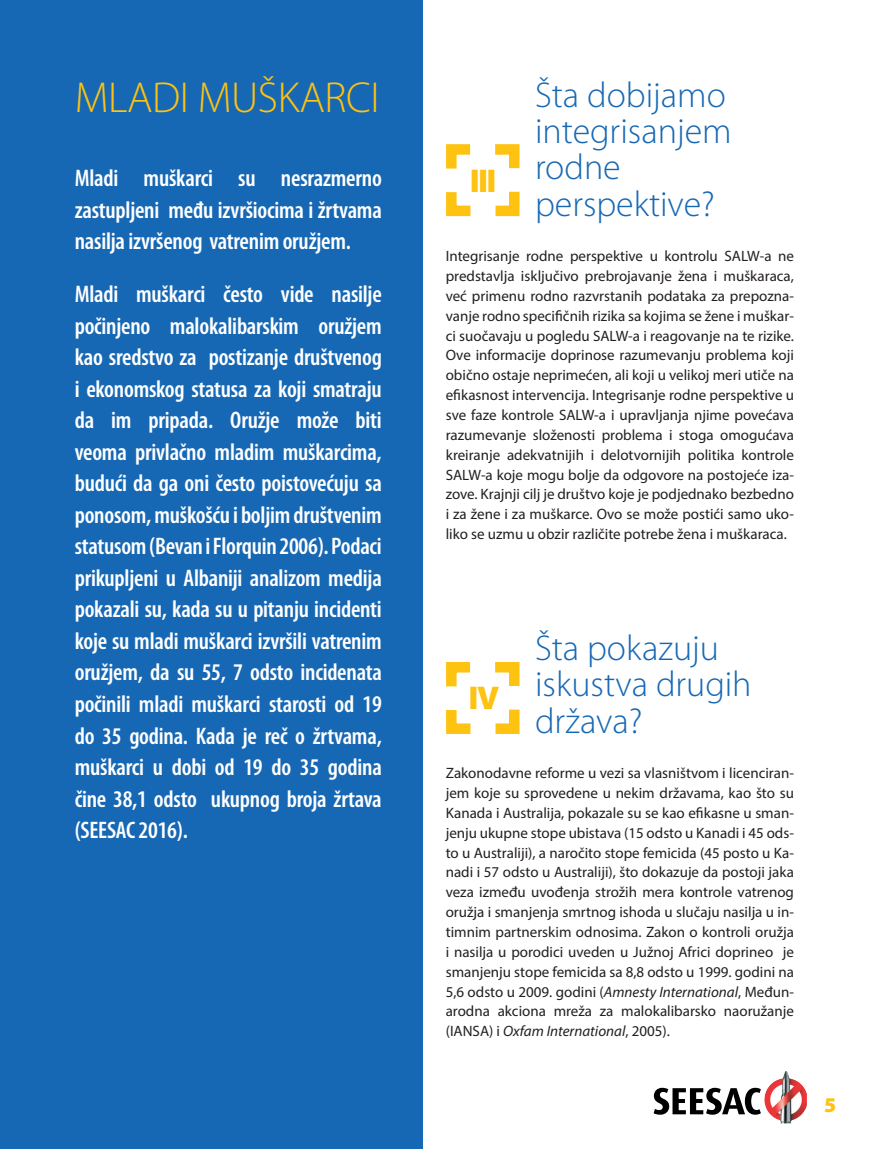
<style>
.page{position:relative;width:893px;height:1149px;background:#fff}
.page>*{position:absolute;margin:0;border:0;box-sizing:border-box;transform-origin:0 0}
.t1{font:300 43.5px "Myriad Pro";letter-spacing:-.01em;color:#fec210}
.t2{font:300 36px/36.3px "Myriad Pro";color:#1768b4}
.t3{font:900 33px "Myriad Pro";color:#fec210}
.t4{font:600 condensed 24px/31.5px "Myriad Pro";letter-spacing:-.01em;color:#fff;text-align:justify}
.t5{font:900 21px "Myriad Pro";color:#fec210}
.t6{font:15px/19.8px "Myriad Pro";color:#231f20;text-align:justify}
.s1{font-style:italic}
</style>
<div class="page">
<svg style="left:654px;top:1087px;width:107px;height:27px"></svg>
<img style="left:764px;top:1071px;width:43px;height:52px">
<div style="left:0;top:0;width:422px;height:1148px;background:#1768b4"></div>
<svg style="left:446px;top:144px;width:74px;height:73px"></svg>
<svg style="left:446px;top:662px;width:74px;height:72px"></svg>
<p class="t1" style="left:75px;top:74px;width:307px">MLADI MUŠKARCI</p>
<p class="t4" style="left:75px;top:163px;width:309px">Mladi muškarci su nesrazmerno zastupljeni među izvršiocima i žrtvama nasilja izvršenog vatrenim oružjem.</p>
<p class="t4" style="left:75px;top:279px;width:309px">Mladi muškarci često vide nasilje počinjeno malokalibarskim oružjem kao sredstvo za postizanje društvenog i ekonomskog statusa za koji smatraju da im pripada. Oružje može biti veoma privlačno mladim muškarcima, budući da ga oni često poistovećuju sa ponosom, muškošću i boljim društvenim statusom (Bevan i Florquin 2006). Podaci prikupljeni u Albaniji analizom medija pokazali su, kada su u pitanju incidenti koje su mladi muškarci izvršili vatrenim oružjem, da su 55, 7 odsto incidenata počinili mladi muškarci starosti od 19 do 35 godina. Kada je reč o žrtvama, muškarci u dobi od 19 do 35 godina čine 38,1 odsto ukupnog broja žrtava (SEESAC 2016).</p>
<p class="t2" style="left:535px;top:77px;width:198px">Šta dobijamo integrisanjem rodne perspektive?</p>
<p class="t6" style="left:446px;top:246px;width:350px">Integrisanje rodne perspektive u kontrolu SALW-a ne predstavlja isključivo prebrojavanje žena i muškaraca, već primenu rodno razvrstanih podataka za prepozna&shy;vanje rodno specifičnih rizika sa kojima se žene i muškar&shy;ci suočavaju u pogledu SALW-a i reagovanje na te rizike.<br>Ove informacije doprinose razumevanju problema koji obično ostaje neprimećen, ali koji u velikoj meri utiče na efikasnost intervencija. Integrisanje rodne perspektive u sve faze kontrole SALW-a i upravljanja njime povećava razumevanje složenosti problema i stoga omogućava kreiranje adekvatnijih i delotvornijih politika kontrole SALW-a koje mogu bolje da odgovore na postojeće iza&shy;zove. Krajnji cilj je društvo koje je podjednako bezbedno i za žene i za muškarce. Ovo se može postići samo uko&shy;liko se uzmu u obzir različite potrebe žena i muškaraca.</p>
<p class="t3" style="left:470px;top:162px;width:28px">III</p>
<p class="t2" style="left:535px;top:630px;width:218px">Šta pokazuju iskustva drugih država?</p>
<p class="t6" style="left:446px;top:762px;width:350px">Zakonodavne reforme u vezi sa vlasništvom i licenciran&shy;jem koje su sprovedene u nekim državama, kao što su Kanada i Australija, pokazale su se kao efikasne u sman&shy;jenju ukupne stope ubistava (15 odsto u Kanadi i 45 ods&shy;to u Australiji), a naročito stope femicida (45 posto u Ka&shy;nadi i 57 odsto u Australiji), što dokazuje da postoji jaka veza između uvođenja strožih mera kontrole vatrenog oružja i smanjenja smrtnog ishoda u slučaju nasilja u in&shy;timnim partnerskim odnosima. Zakon o kontroli oružja i nasilja u porodici uveden u Južnoj Africi doprineo je smanjenju stope femicida sa 8,8 odsto u 1999. godini na 5,6 odsto u 2009. godini (<span class="s1">Amnesty International</span>, Međun&shy;arodna akciona mreža za malokalibarsko naoružanje (IANSA) i <span class="s1">Oxfam International</span>, 2005).</p>
<p class="t3" style="left:469px;top:679px;width:32px">IV</p>
<h3 class="t5" style="left:824px;top:1092px;width:14px">5</h3>
</div>
